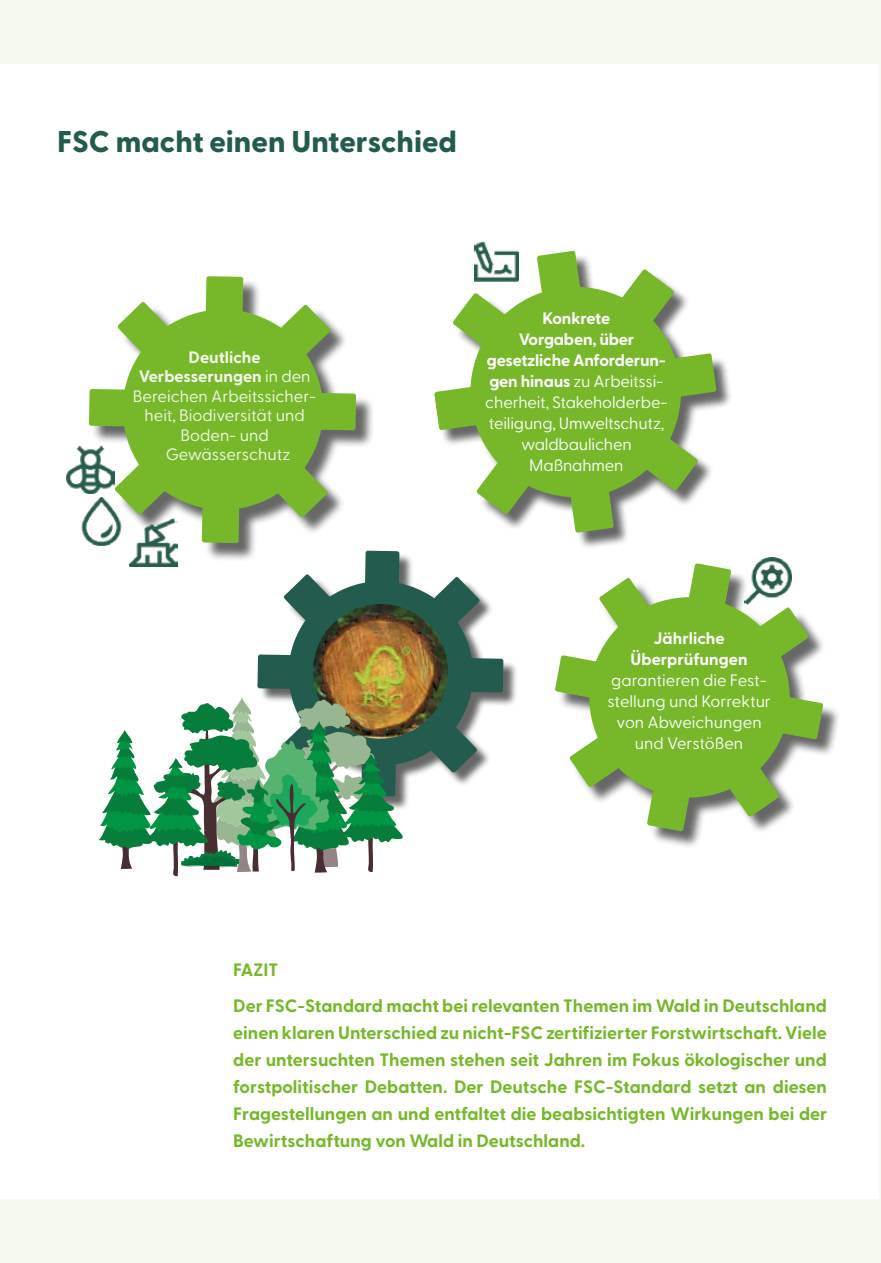
<style>
.page{position:relative;width:881px;height:1263px;background:#fff}
.page>*{position:absolute;margin:0;border:0;box-sizing:border-box;transform-origin:0 0}
.t1{font:800 30px "Greycliff CF";color:#235c4e}
.t2{font:700 18px/27px "Greycliff CF";color:#76b82a}
.t3{font:16.5px/21px "Greycliff CF";letter-spacing:-.01em;color:#fff;text-align:center}
.t4{font:16.5px/19.5px "Greycliff CF";color:#f6f9ed;text-align:center}
.t5{font:700 16.5px/21px "Greycliff CF";color:#fff;text-align:center}
.s1{font-weight:700}
</style>
<div class="page">
<hr style="left:879px;top:0;width:1px;height:1263px;background:#f6f9ed">
<div style="left:0;top:0;width:880px;height:63px;background:#f6f9ed"></div>
<img style="left:474px;top:241px;width:44px;height:10px">
<div style="left:259px;top:553px;width:259px;height:258px;background:#000;opacity:.6"></div>
<svg style="left:257px;top:551px;width:246px;height:245px"></svg>
<img style="left:313px;top:604px;width:134px;height:135px;border-radius:67px">
<div style="left:91px;top:278px;width:283px;height:283px;background:#000;opacity:.6"></div>
<svg style="left:89px;top:276px;width:267px;height:267px;fill:#76b82a"></svg>
<div style="left:558px;top:566px;width:283px;height:283px;background:#000;opacity:.6"></div>
<svg style="left:555px;top:563px;width:268px;height:268px;fill:#76b82a"></svg>
<div style="left:436px;top:253px;width:297px;height:297px;background:#000;opacity:.6"></div>
<svg style="left:434px;top:251px;width:282px;height:282px;fill:#76b82a"></svg>
<svg style="left:99px;top:697px;width:304px;height:179px"></svg>
<img style="left:129px;top:519px;width:48px;height:48px">
<img style="left:66px;top:446px;width:48px;height:48px">
<img style="left:81px;top:498px;width:44px;height:48px">
<img style="left:744px;top:557px;width:47px;height:47px">
<div style="left:0;top:1200px;width:880px;height:63px;background:#f6f9ed"></div>
<h1 class="t1" style="left:57px;top:118px;width:401px">FSC macht einen Unterschied</h1>
<p class="t4" style="left:133px;top:346px;width:185px"><span class="s1">Deutliche<br>Verbesserungen</span> in den<br>Bereichen Arbeitssicher&shy;heit, Biodiversität und<br>Boden- und<br>Gewässerschutz</p>
<p class="t3" style="left:485px;top:307px;width:184px"><span class="s1">Konkrete<br>Vorgaben, über gesetzliche Anforderun&shy;gen hinaus</span> zu Arbeitssi&shy;cherheit, Stakeholderbe&shy;teiligung, Umweltschutz, waldbaulichen<br>Maßnahmen</p>
<p class="t5" style="left:630px;top:626px;width:118px">Jährliche<br>Überprüfungen</p>
<p class="t3" style="left:607px;top:668px;width:165px">garantieren die Fest&shy;stellung und Korrektur von Abweichungen und Verstößen</p>
<p class="t2" style="left:233px;top:951px;width:595px;line-height:35.5px">FAZIT<br>Der FSC-Standard macht bei relevanten Themen im Wald in Deutschland</p>
<p class="t2" style="left:233px;top:1018px;width:595px;text-align:justify">einen klaren Unterschied zu nicht-FSC zertifizierter Forstwirtschaft. Viele der untersuchten Themen stehen seit Jahren im Fokus ökologischer und forstpolitischer Debatten. Der Deutsche FSC-Standard setzt an diesen Fragestellungen an und entfaltet die beabsichtigten Wirkungen bei der Bewirtschaftung von Wald in Deutschland.</p>
</div>
